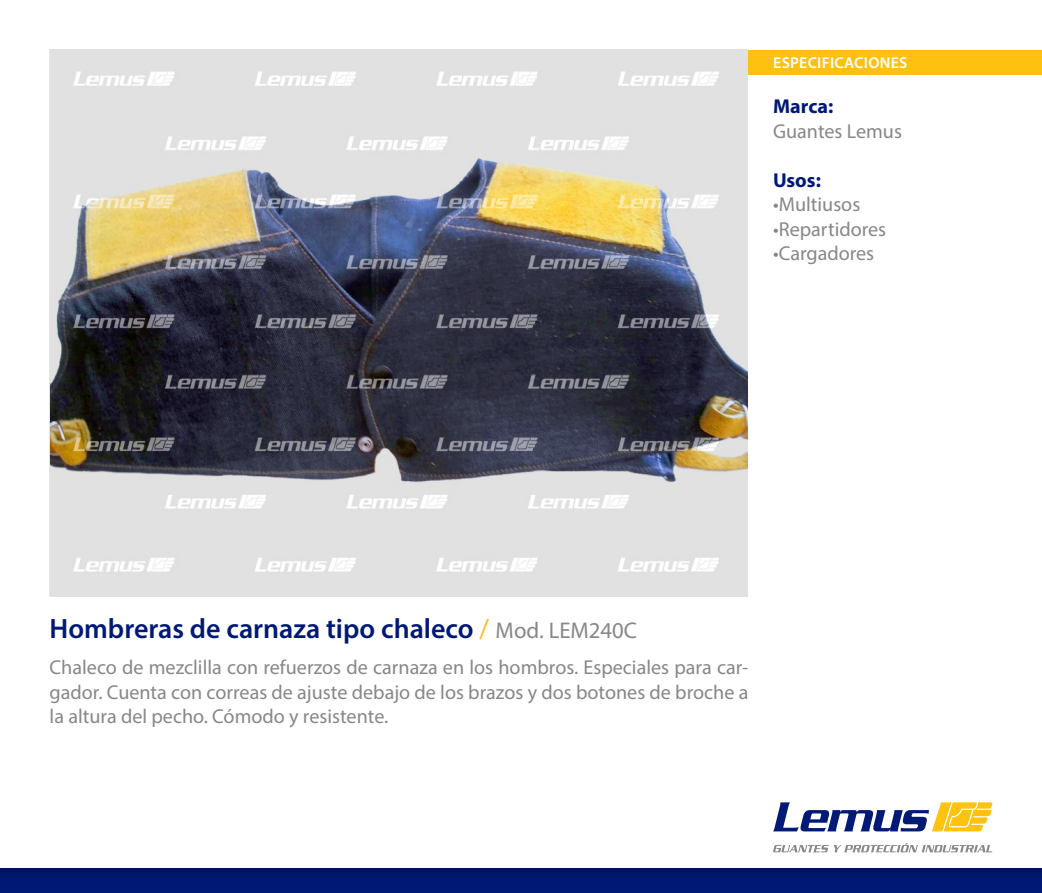
<style>
.page{position:relative;width:1042px;height:893px;background:#fff}
.page>*{position:absolute;margin:0;border:0;box-sizing:border-box;transform-origin:0 0}
.t1{font:600 28px "Myriad Pro";color:#001976}
.t2{font:20.12px/24.5px "Myriad Pro";color:#878787;text-align:justify}
.t3{font:700 20.12px "Myriad Pro";color:#001976}
.t4{font:600 15.75px "Myriad Pro";letter-spacing:.02em;color:#fff}
.s1{font-weight:400;color:#fabe19}
.s2{font-weight:400;font-size:22.75px;color:#878787}
</style>
<div class="page">
<img style="left:50px;top:50px;width:697px;height:546px">
<img style="left:0;top:868px;width:1042px;height:25px">
<div style="left:748px;top:50px;width:294px;height:24px;background:#ffc10f"></div>
<svg style="left:773px;top:802px;width:219px;height:29px"></svg>
<svg style="left:773px;top:843px;width:219px;height:9px"></svg>
<p class="t4" style="left:773px;top:53px;width:136px">ESPECIFICACIONES</p>
<p class="t3" style="left:773px;top:93px;width:62px">Marca:</p>
<p class="t2" style="left:773px;top:118px;width:130px">Guantes Lemus</p>
<p class="t3" style="left:773px;top:167px;width:49px">Usos:</p>
<p class="t2" style="left:773px;top:192px;width:89px">•Multiusos</p>
<p class="t2" style="left:773px;top:216px;width:115px">•Repartidores</p>
<p class="t2" style="left:773px;top:241px;width:103px">•Cargadores</p>
<h1 class="t1" style="left:50px;top:611px;width:589px">Hombreras de carnaza tipo chaleco <span class="s1">/</span> <span class="s2">Mod. LEM240C</span></h1>
<p class="t2" style="left:50px;top:655px;width:700px">Chaleco de mezclilla con refuerzos de carnaza en los hombros. Especiales para car&shy;gador. Cuenta con correas de ajuste debajo de los brazos y dos botones de broche a la altura del pecho. Cómodo y resistente.</p>
</div>
